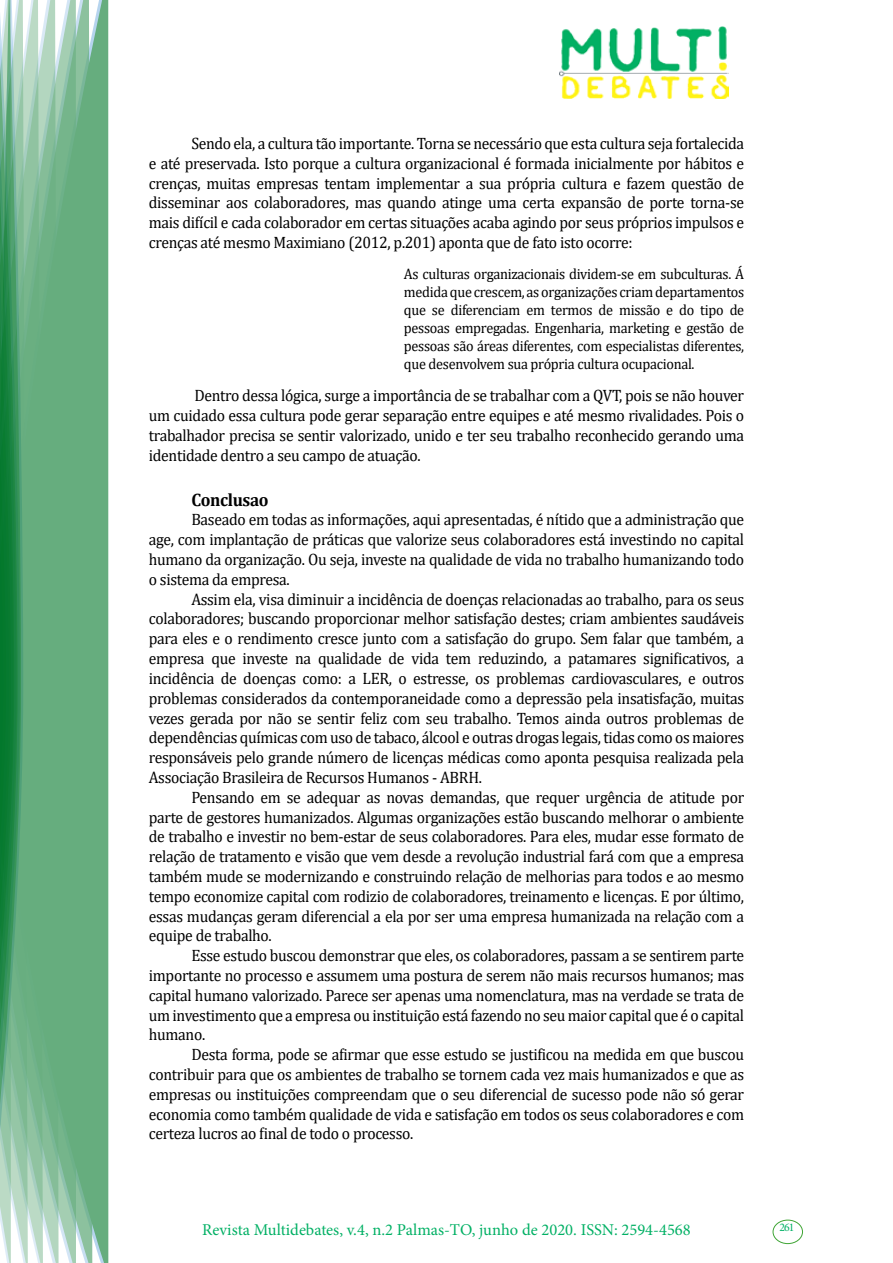
<style>
.page{position:relative;width:893px;height:1263px;background:#fff}
.page>*{position:absolute;margin:0;border:0;box-sizing:border-box;transform-origin:0 0}
.t1{font:700 18px "Cambria";letter-spacing:-.02em;color:#000;scale:.95 1}
.t2{font:16.5px/19.8px "Cambria";letter-spacing:-.02em;color:#000;text-align:justify;scale:.95 1}
.t3{font:16.5px "Minion Pro";color:#00b064}
.t4{font:15px/18px "Cambria";letter-spacing:-.02em;color:#000;text-align:justify;scale:.95 1}
.t5{font:11.7px "Minion Pro";color:#00b064}
</style>
<div class="page">
<img style="left:559px;top:26px;width:169px;height:72px">
<div style="left:95px;top:0;width:14px;height:1263px;background:#66ad7e"></div>
<svg style="left:79px;top:0;width:16px;height:1263px;background:#6cb083"></svg>
<svg style="left:62px;top:0;width:17px;height:1263px;background:#6fb287"></svg>
<svg style="left:45px;top:0;width:17px;height:1263px;background:#77b68d"></svg>
<svg style="left:30px;top:0;width:15px;height:1263px;background:#7bb891"></svg>
<svg style="left:0;top:0;width:30px;height:1263px;background:#5ba779"></svg>
<div style="left:772px;top:1219px;width:31px;height:25px;border:1px solid #3fa535;border-radius:50%"></div>
<p class="t2" style="left:149px;top:133px;width:628px;text-indent:43px">Sendo ela, a cultura tão importante. Torna se necessário que esta cultura seja fortalecida e até preservada. Isto porque a cultura organizacional é formada inicialmente por hábitos e crenças, muitas empresas tentam implementar a sua própria cultura e fazem questão de disseminar aos colaboradores, mas quando atinge uma certa expansão de porte torna-se mais difícil e cada colaborador em certas situações acaba agindo por seus próprios impulsos e crenças até mesmo Maximiano (2012, p.201) aponta que de fato isto ocorre:</p>
<p class="t4" style="left:404px;top:264px;width:360px">As culturas organizacionais dividem-se em subculturas. Á medida que crescem, as organizações criam departamentos que se diferenciam em termos de missão e do tipo de pessoas empregadas. Engenharia, marketing e gestão de pessoas são áreas diferentes, com especialistas diferentes, que desenvolvem sua própria cultura ocupacional.</p>
<p class="t2" style="left:149px;top:386px;width:628px;text-indent:46px">Dentro dessa lógica, surge a importância de se trabalhar com a QVT, pois se não houver um cuidado essa cultura pode gerar separação entre equipes e até mesmo rivalidades. Pois o trabalhador precisa se sentir valorizado, unido e ter seu trabalho reconhecido gerando uma identidade dentro a seu campo de atuação.</p>
<p class="t1" style="left:191px;top:487px;width:83px">Conclusao</p>
<p class="t2" style="left:149px;top:510px;width:628px;text-indent:43px">Baseado em todas as informações, aqui apresentadas, é nítido que a administração que age, com implantação de práticas que valorize seus colaboradores está investindo no capital humano da organização. Ou seja, investe na qualidade de vida no trabalho humanizando todo o sistema da empresa.</p>
<p class="t2" style="left:149px;top:589px;width:628px;text-indent:43px">Assim ela, visa diminuir a incidência de doenças relacionadas ao trabalho, para os seus colaboradores; buscando proporcionar melhor satisfação destes; criam ambientes saudáveis para eles e o rendimento cresce junto com a satisfação do grupo. Sem falar que também, a empresa que investe na qualidade de vida tem reduzindo, a patamares significativos, a incidência de doenças como: a LER, o estresse, os problemas cardiovasculares, e outros problemas considerados da contemporaneidade como a depressão pela insatisfação, muitas vezes gerada por não se sentir feliz com seu trabalho. Temos ainda outros problemas de dependências químicas com uso de tabaco, álcool e outras drogas legais, tidas como os maiores responsáveis pelo grande número de licenças médicas como aponta pesquisa realizada pela Associação Brasileira de Recursos Humanos - ABRH.</p>
<p class="t2" style="left:149px;top:787px;width:628px;text-indent:43px">Pensando em se adequar as novas demandas, que requer urgência de atitude por parte de gestores humanizados. Algumas organizações estão buscando melhorar o ambiente de trabalho e investir no bem-estar de seus colaboradores. Para eles, mudar esse formato de relação de tratamento e visão que vem desde a revolução industrial fará com que a empresa também mude se modernizando e construindo relação de melhorias para todos e ao mesmo tempo economize capital com rodizio de colaboradores, treinamento e licenças. E por último, essas mudanças geram diferencial a ela por ser uma empresa humanizada na relação com a equipe de trabalho.</p>
<p class="t2" style="left:149px;top:945px;width:628px;text-indent:43px">Esse estudo buscou demonstrar que eles, os colaboradores, passam a se sentirem parte importante no processo e assumem uma postura de serem não mais recursos humanos; mas capital humano valorizado. Parece ser apenas uma nomenclatura, mas na verdade se trata de um investimento que a empresa ou instituição está fazendo no seu maior capital que é o capital humano.</p>
<p class="t2" style="left:149px;top:1044px;width:628px;text-indent:43px">Desta forma, pode se afirmar que esse estudo se justificou na medida em que buscou contribuir para que os ambientes de trabalho se tornem cada vez mais humanizados e que as empresas ou instituições compreendam que o seu diferencial de sucesso pode não só gerar economia como também qualidade de vida e satisfação em todos os seus colaboradores e com certeza lucros ao final de todo o processo.</p>
<p class="t3" style="left:202px;top:1218px;width:490px">Revista Multidebates, v.4, n.2 Palmas-TO, junho de 2020. ISSN: 2594-4568</p>
<p class="t5" style="left:779px;top:1219px;width:16px">261</p>
</div>
